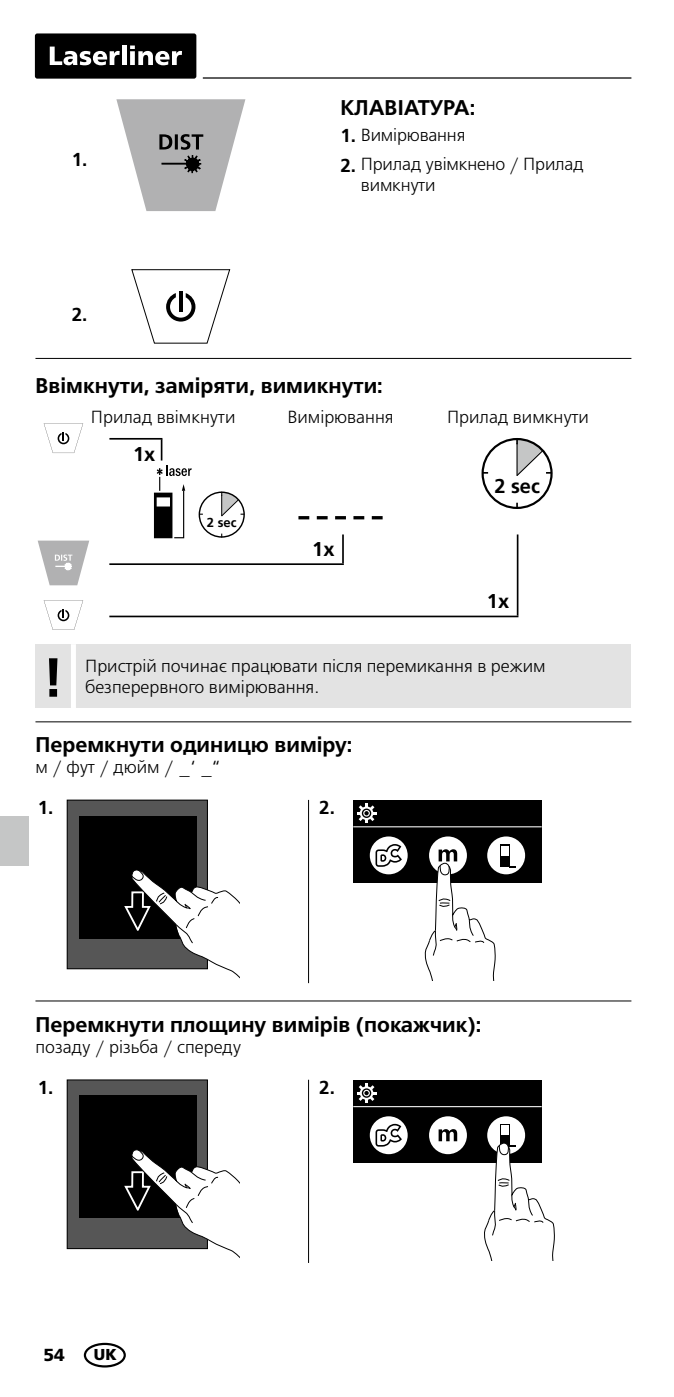
<style>
.page{position:relative;width:674px;height:1397px;background:#fff}
.page>*{position:absolute;margin:0;border:0;box-sizing:border-box;transform-origin:0 0}
.t1{font:700 55px "Frutiger LT Com";color:#000}
.t2{font:600 21.25px "Free Set";color:#000}
.t3{font:700 20px "Frutiger LT Com";color:#000}
.t4{font:700 18.75px "Frutiger LT Com";color:#000}
.t5{font:300 17.5px/21px "Free Set";color:#000}
.t6{font:900 17.5px "Frutiger LT Com";color:#000}
.t7{font:900 15.75px "Frutiger LT Com";color:#000}
.t8{font:700 13px "Frutiger LT Com";color:#000}
.s1{font-family:"Frutiger LT Com";font-weight:700;font-size:18.75px}
</style>
<div class="page">
<div style="left:35px;top:33px;width:161px;height:46px;background:#000;border-radius:2px"></div>
<svg style="left:50px;top:47px;width:70px;height:18px"></svg>
<hr style="left:122px;top:45px;width:4px;height:20px;background:#fff">
<svg style="left:130px;top:45px;width:52px;height:20px"></svg>
<hr style="left:203px;top:77px;width:428px;height:2px;background:#000">
<hr style="left:35px;top:1000px;width:596px;height:1px;background:#000">
<hr style="left:35px;top:721px;width:596px;height:1px;background:#000">
<hr style="left:35px;top:358px;width:596px;height:1px;background:#000">
<div style="left:481px;top:438px;width:71px;height:71px;border:2px solid #000;border-radius:50%"></div>
<svg style="left:515px;top:438px;width:36px;height:39px"></svg>
<hr style="left:109px;top:563px;width:234px;height:2px;background:#000">
<hr style="left:109px;top:615px;width:409px;height:2px;background:#000">
<svg style="left:342px;top:534px;width:1px;height:29px"></svg>
<hr style="left:516px;top:534px;width:2px;height:81px;background:#000">
<hr style="left:109px;top:438px;width:53px;height:1px;background:#000">
<div style="left:198px;top:491px;width:47px;height:46px;border:1px solid #000;border-radius:50%"></div>
<svg style="left:220px;top:491px;width:24px;height:26px"></svg>
<svg style="left:298px;top:516px;width:84px;height:3px"></svg>
<svg style="left:44px;top:423px;width:39px;height:30px"></svg>
<svg style="left:44px;top:600px;width:39px;height:30px"></svg>
<svg style="left:38px;top:540px;width:51px;height:45px"></svg>
<svg style="left:154px;top:439px;width:37px;height:100px"></svg>
<div style="left:67px;top:800px;width:140px;height:168px;background:#565656"></div>
<div style="left:67px;top:799px;width:140px;height:169px;border:1px solid #000"></div>
<div style="left:79px;top:815px;width:117px;height:123px;background:#000"></div>
<svg style="left:123px;top:847px;width:117px;height:132px"></svg>
<div style="left:353px;top:799px;width:188px;height:83px;background:#000"></div>
<div style="left:369px;top:836px;width:38px;height:38px;background:#fff;border-radius:50%"></div>
<div style="left:429px;top:836px;width:37px;height:38px;background:#fff;border-radius:50%"></div>
<div style="left:487px;top:836px;width:38px;height:38px;background:#fff;border-radius:50%"></div>
<div style="left:499px;top:844px;width:10px;height:23px;background:#000"></div>
<div style="left:501px;top:845px;width:7px;height:9px;background:#fff"></div>
<svg style="left:375px;top:844px;width:26px;height:22px"></svg>
<hr style="left:353px;top:826px;width:188px;height:1px;background:#fff">
<svg style="left:357px;top:803px;width:19px;height:19px"></svg>
<svg style="left:424px;top:849px;width:71px;height:131px"></svg>
<hr style="left:308px;top:799px;width:1px;height:183px;background:#000">
<div style="left:35px;top:644px;width:596px;height:64px;background:#e3e3e3"></div>
<div style="left:71px;top:644px;width:5px;height:64px;background:#fff"></div>
<div style="left:67px;top:1079px;width:140px;height:169px;background:#565656"></div>
<div style="left:67px;top:1079px;width:140px;height:169px;border:1px solid #000"></div>
<div style="left:79px;top:1095px;width:117px;height:122px;background:#000"></div>
<svg style="left:123px;top:1127px;width:117px;height:131px"></svg>
<div style="left:353px;top:1079px;width:188px;height:83px;background:#000"></div>
<div style="left:369px;top:1116px;width:38px;height:37px;background:#fff;border-radius:50%"></div>
<div style="left:429px;top:1116px;width:37px;height:37px;background:#fff;border-radius:50%"></div>
<div style="left:487px;top:1116px;width:38px;height:37px;background:#fff;border-radius:50%"></div>
<svg style="left:438px;top:1129px;width:19px;height:12px"></svg>
<svg style="left:500px;top:1124px;width:9px;height:11px"></svg>
<div style="left:501px;top:1125px;width:7px;height:9px;background:#fff"></div>
<svg style="left:375px;top:1123px;width:26px;height:23px"></svg>
<hr style="left:353px;top:1105px;width:188px;height:1px;background:#fff">
<svg style="left:357px;top:1083px;width:19px;height:19px"></svg>
<svg style="left:483px;top:1135px;width:72px;height:125px"></svg>
<hr style="left:308px;top:1079px;width:1px;height:183px;background:#000">
<div style="left:84px;top:1342px;width:42px;height:25px;border:2px solid #000;border-radius:50%"></div>
<svg style="left:116px;top:99px;width:129px;height:112px"></svg>
<svg style="left:131px;top:269px;width:99px;height:75px"></svg>
<hr style="left:179px;top:291px;width:4px;height:21px;background:#000">
<div style="left:0;top:816px;width:28px;height:49px;background:#c5c6c6"></div>
<p class="t4" style="left:72px;top:148px;width:17px">1.</p>
<p class="t4" style="left:72px;top:303px;width:17px">2.</p>
<p class="t2" style="left:340px;top:95px;width:136px">КЛАВІАТУРА:</p>
<p class="t5" style="left:340px;top:125px;width:126px"><span class="s1">1.</span> Вимірювання</p>
<p class="t4" style="left:340px;top:154px;width:17px">2.</p>
<p class="t5" style="left:360px;top:153px;width:224px">Прилад увімкнено / Прилад вимкнути</p>
<p class="t2" style="left:35px;top:373px;width:348px">Ввімкнути, заміряти, вимикнути:</p>
<p class="t5" style="left:91px;top:406px;width:146px">Прилад ввімкнути</p>
<p class="t5" style="left:287px;top:406px;width:108px">Вимірювання</p>
<p class="t5" style="left:447px;top:406px;width:143px">Прилад вимкнути</p>
<h1 class="t1" style="left:42px;top:645px;width:23px">!</h1>
<p class="t3" style="left:133px;top:442px;width:24px">1x</p>
<p class="t8" style="left:207px;top:515px;width:31px">2 sec</p>
<p class="t3" style="left:312px;top:537px;width:24px">1x</p>
<p class="t3" style="left:494px;top:474px;width:47px">2 sec</p>
<p class="t3" style="left:486px;top:589px;width:24px">1x</p>
<p class="t5" style="left:85px;top:656px;width:462px">Пристрій починає працювати після перемикання в режим</p>
<p class="t5" style="left:85px;top:677px;width:235px">безперервного вимірювання.</p>
<p class="t2" style="left:35px;top:731px;width:318px">Перемкнути одиницю виміру:</p>
<p class="t5" style="left:35px;top:756px;width:186px">м / фут / дюйм / _‘ _“</p>
<p class="t4" style="left:38px;top:796px;width:17px">1.</p>
<p class="t4" style="left:319px;top:796px;width:17px">2.</p>
<p class="t2" style="left:35px;top:1011px;width:447px">Перемкнути площину вимірів (покажчик):</p>
<p class="t5" style="left:35px;top:1036px;width:207px">позаду / різьба / спереду</p>
<p class="t4" style="left:38px;top:1076px;width:17px">1.</p>
<p class="t4" style="left:319px;top:1076px;width:17px">2.</p>
<p class="t6" style="left:44px;top:1343px;width:23px">54</p>
<p class="t7" style="left:94px;top:1344px;width:24px">UK</p>
</div>
